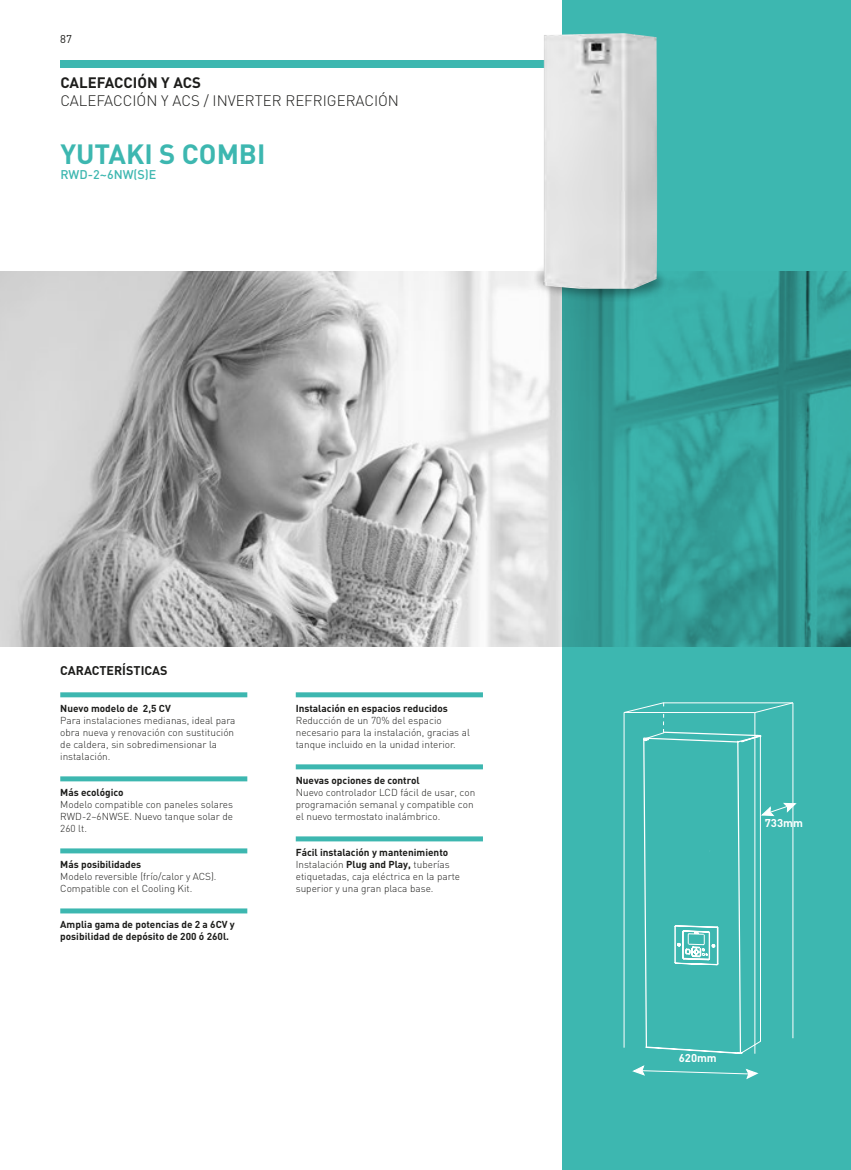
<style>
.page{position:relative;width:851px;height:1170px;background:#fff}
.page>*{position:absolute;margin:0;border:0;box-sizing:border-box;transform-origin:0 0}
.t1{font:700 27.5px "DIN";color:#3db7b0}
.t2{font:300 15px "DIN";color:#1d1d1b}
.t3{font:700 15px "DIN";color:#1d1d1b}
.t4{font:700 12.5px "DIN";color:#1d1d1b}
.t5{font:500 12.5px "DIN";color:#3db7b0}
.t6{font:700 11.25px "DIN";color:#fff}
.t7{font:11.25px "DIN";color:#1d1d1b}
.t8{font:300 10px/12px "DIN";color:#1d1d1b}
.t9{font:700 10px/12px "DIN";color:#1d1d1b}
.s1{font-weight:700}
</style>
<div class="page">
<img style="left:0;top:271px;width:562px;height:375px">
<div style="left:296px;top:692px;width:187px;height:5px;background:#3db7b0"></div>
<div style="left:296px;top:764px;width:187px;height:5px;background:#3db7b0"></div>
<div style="left:296px;top:836px;width:187px;height:5px;background:#3db7b0"></div>
<div style="left:60px;top:692px;width:187px;height:5px;background:#3db7b0"></div>
<div style="left:60px;top:776px;width:187px;height:5px;background:#3db7b0"></div>
<div style="left:60px;top:848px;width:187px;height:5px;background:#3db7b0"></div>
<div style="left:60px;top:908px;width:187px;height:5px;background:#3db7b0"></div>
<svg style="left:562px;top:0;width:288px;height:1169px;background:#39ada6"></svg>
<div style="left:60px;top:60px;width:502px;height:8px;background:#3db7b0"></div>
<hr style="left:850px;top:1138px;width:1px;height:31px;background:#3db7b0">
<img style="left:532px;top:259px;width:144px;height:47px">
<img style="left:543px;top:33px;width:114px;height:256px">
<svg style="left:630px;top:1063px;width:130px;height:17px;background:#4fbdb7"></svg>
<svg style="left:623px;top:702px;width:175px;height:352px;background:#49bbb5"></svg>
<p class="t7" style="left:60px;top:32px;width:13px">87</p>
<h2 class="t3" style="left:60px;top:73px;width:142px">CALEFACCIÓN Y ACS</h2>
<h2 class="t2" style="left:60px;top:91px;width:340px">CALEFACCIÓN Y ACS / INVERTER REFRIGERACIÓN</h2>
<h1 class="t1" style="left:60px;top:136px;width:206px">YUTAKI S COMBI</h1>
<p class="t5" style="left:60px;top:167px;width:97px">RWD-2~6NW(S)E</p>
<p class="t4" style="left:60px;top:662px;width:109px">CARACTERÍSTICAS</p>
<p class="t9" style="left:60px;top:701px;width:112px">Nuevo modelo de 2,5 CV</p>
<p class="t8" style="left:60px;top:713px;width:177px">Para instalaciones medianas, ideal para obra nueva y renovación con sustitución de caldera, sin sobredimensionar la instalación.</p>
<p class="t9" style="left:60px;top:785px;width:65px">Más ecológico</p>
<p class="t8" style="left:60px;top:797px;width:174px;text-align:justify">Modelo compatible con paneles solares RWD-2~6NWSE. Nuevo tanque solar de 260 lt.</p>
<p class="t9" style="left:60px;top:857px;width:82px">Más posibilidades</p>
<p class="t8" style="left:60px;top:869px;width:158px">Modelo reversible (frío/calor y ACS).<br>Compatible con el Cooling Kit.</p>
<p class="t9" style="left:60px;top:917px;width:176px">Amplia gama de potencias de 2 a 6CV y posibilidad de depósito de 200 ó 260l.</p>
<p class="t9" style="left:296px;top:701px;width:154px">Instalación en espacios reducidos</p>
<p class="t8" style="left:296px;top:713px;width:176px">Reducción de un 70% del espacio necesario para la instalación, gracias al tanque incluido en la unidad interior.</p>
<p class="t9" style="left:296px;top:773px;width:125px">Nuevas opciones de control</p>
<p class="t8" style="left:296px;top:785px;width:181px">Nuevo controlador LCD fácil de usar, con programación semanal y compatible con el nuevo termostato inalámbrico.</p>
<p class="t8" style="left:296px;top:845px;width:166px"><span class="s1">Fácil instalación y mantenimiento </span>Instalación <span class="s1">Plug and Play,</span> tuberías etiquetadas, caja eléctrica en la parte superior y una gran placa base.</p>
<p class="t6" style="left:764px;top:815px;width:40px">733mm</p>
<p class="t6" style="left:678px;top:1050px;width:40px">620mm</p>
</div>
